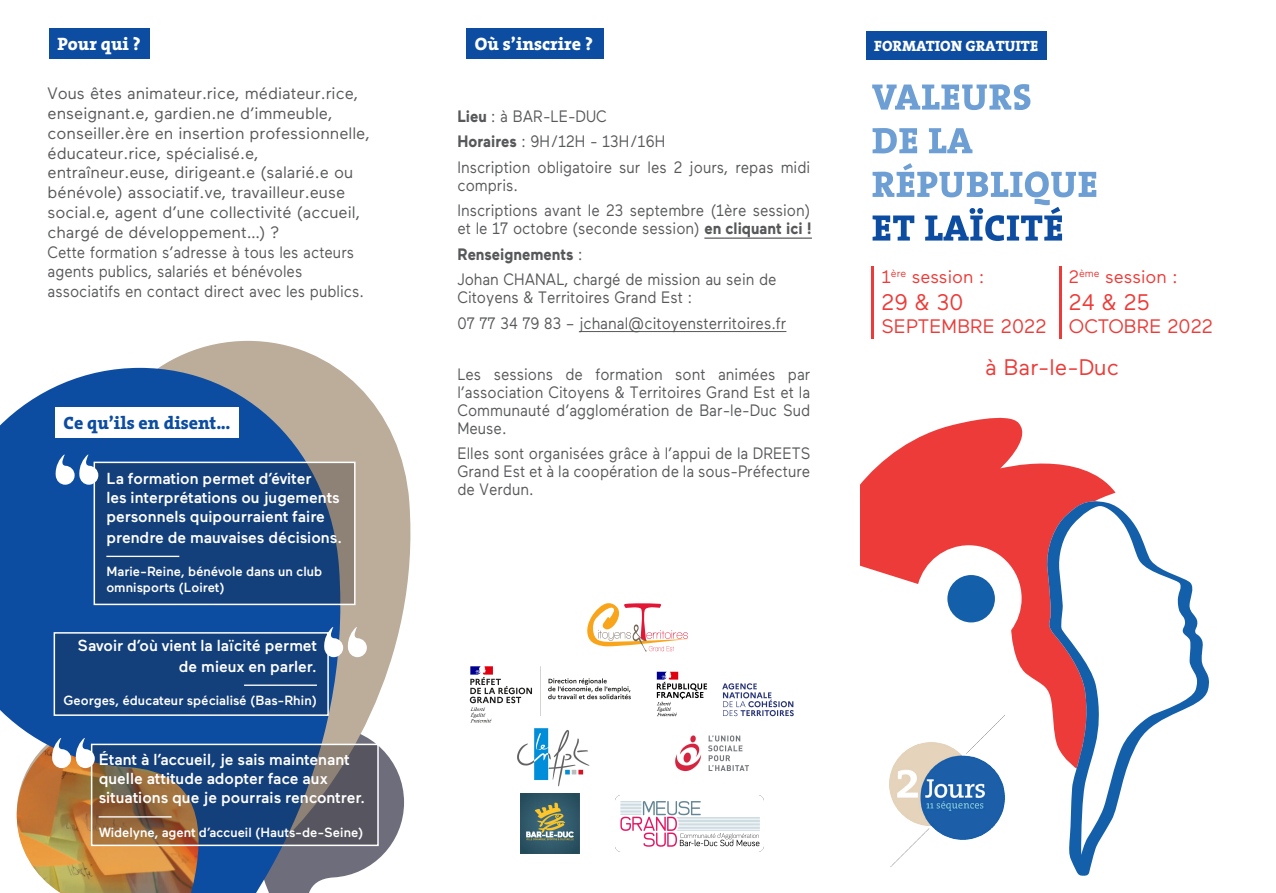
<style>
.page{position:relative;width:1276px;height:893px;background:#fff}
.page>*{position:absolute;margin:0;border:0;box-sizing:border-box;transform-origin:0 0}
.t1{font:22.5px "Maax";color:#ec3b38}
.t2{font:19.5px "Maax";color:#ec3b38}
.t3{font:18px "Maax";color:#ec3b38}
.t4{font:800 18px "The Serif";color:#fff}
.t5{font:800 18px "The Serif";color:#0d4da1}
.t6{font:16.5px/25.5px "Maax";color:#57585a;scale:.92 1}
.t7{font:16.5px/19.8px "Maax";color:#57585a}
.t8{font:500 15.9px/19.2px "Maax";color:#fff}
.t9{font:800 15px "The Serif";color:#fff}
.t10{font:500 13.35px/15.9px "Maax";color:#fff}
.s1{font-weight:700}
</style>
<div class="page">
<svg style="left:353px;top:857px;width:28px;height:17px"></svg>
<svg style="left:134px;top:341px;width:277px;height:516px;fill:#bcac9a"></svg>
<svg style="left:0;top:368px;width:353px;height:525px;background:#446ea7"></svg>
<svg style="left:860px;top:417px;width:255px;height:270px"></svg>
<svg style="left:1045px;top:497px;width:164px;height:379px"></svg>
<svg style="left:872px;top:84px;width:158px;height:26px"></svg>
<svg style="left:872px;top:128px;width:45px;height:25px"></svg>
<svg style="left:929px;top:128px;width:43px;height:25px"></svg>
<svg style="left:872px;top:163px;width:224px;height:78px"></svg>
<div style="left:865px;top:31px;width:181px;height:28px;background:#0d4da1"></div>
<img style="left:889px;top:715px;width:116px;height:152px">
<div style="left:49px;top:28px;width:100px;height:31px;background:#0d4da1"></div>
<div style="left:55px;top:407px;width:183px;height:31px;background:#fff"></div>
<div style="left:466px;top:28px;width:138px;height:31px;background:#0d4da1"></div>
<svg style="left:211px;top:747px;width:165px;height:96px;background:#354c70"></svg>
<div style="left:91px;top:744px;width:288px;height:102px;border:2px solid #fff"></div>
<img style="left:17px;top:719px;width:194px;height:174px">
<div style="left:54px;top:633px;width:274px;height:82px;background:#133f7a"></div>
<div style="left:54px;top:632px;width:275px;height:84px;border:2px solid #fff"></div>
<hr style="left:244px;top:684px;width:73px;height:2px;background:#fff">
<svg style="left:323px;top:627px;width:44px;height:30px"></svg>
<svg style="left:97px;top:465px;width:255px;height:137px;background:#1d4479"></svg>
<div style="left:94px;top:462px;width:261px;height:143px;border:2px solid #fff"></div>
<hr style="left:106px;top:556px;width:73px;height:1px;background:#fff">
<svg style="left:55px;top:454px;width:43px;height:31px"></svg>
<img style="left:469px;top:666px;width:162px;height:57px">
<img style="left:514px;top:716px;width:79px;height:78px">
<img style="left:520px;top:794px;width:60px;height:59px">
<img style="left:675px;top:735px;width:74px;height:37px">
<hr style="left:1059px;top:266px;width:2px;height:72px;background:#ec3b38">
<hr style="left:871px;top:266px;width:3px;height:72px;background:#ec3b38">
<img style="left:616px;top:796px;width:147px;height:55px">
<hr style="left:704px;top:238px;width:108px;height:1px;background:#57585a">
<hr style="left:579px;top:331px;width:207px;height:1px;background:#57585a">
<img style="left:656px;top:671px;width:138px;height:46px">
<svg style="left:587px;top:603px;width:101px;height:49px"></svg>
<p class="t4" style="left:475px;top:29px;width:120px">Où s’inscrire ?</p>
<p class="t4" style="left:57px;top:29px;width:85px">Pour qui ?</p>
<p class="t9" style="left:874px;top:33px;width:165px">FORMATION GRATUITE</p>
<p class="t7" style="left:48px;top:84px;width:324px">Vous êtes animateur.rice, médiateur.rice, enseignant.e, gardien.ne d’immeuble, conseiller.ère en insertion professionnelle, éducateur.rice, spécialisé.e, entraîneur.euse, dirigeant.e (salarié.e ou bénévole) associatif.ve, travailleur.euse social.e, agent d’une collectivité (accueil, chargé de développement…) ?<br>Cette formation s’adresse à tous les acteurs agents publics, salariés et bénévoles associatifs en contact direct avec les publics.</p>
<p class="t5" style="left:64px;top:408px;width:168px">Ce qu’ils en disent...</p>
<p class="t8" style="left:106px;top:469px;width:235px">La formation permet d’éviter<br>les interprétations ou jugements personnels quipourraient faire</p>
<p class="t8" style="left:106px;top:528px;width:237px">prendre de mauvaises décisions.</p>
<p class="t10" style="left:106px;top:564px;width:217px">Marie-Reine, bénévole dans un club omnisports (Loiret)</p>
<p class="t8" style="left:77px;top:635px;width:241px;line-height:20.7px;text-align:right">Savoir d’où vient la laïcité permet de mieux en parler.</p>
<p class="t10" style="left:63px;top:692px;width:255px">Georges, éducateur spécialisé (Bas-Rhin)</p>
<p class="t8" style="left:99px;top:750px;width:268px">Étant à l’accueil, je sais maintenant quelle attitude adopter face aux situations que je pourrais rencontrer.</p>
<p class="t10" style="left:99px;top:824px;width:266px">Widelyne, agent d’accueil (Hauts-de-Seine)</p>
<p class="t6" style="left:457px;top:103px;width:385px"><span class="s1">Lieu</span> : à BAR-LE-DUC<br><span class="s1">Horaires</span> : 9H/12H - 13H/16H<br>Inscription obligatoire sur les 2 jours, repas midi</p>
<p class="t6" style="left:457px;top:172px;width:385px">compris.<br>Inscriptions avant le 23 septembre (1ère session)</p>
<p class="t6" style="left:457px;top:216px;width:387px">et le 17 octobre (seconde session) <span class="s1">en cliquant ici !<br>Renseignements</span> :<br>Johan CHANAL, chargé de mission au sein de</p>
<p class="t6" style="left:457px;top:285px;width:359px">Citoyens &amp; Territoires Grand Est :<br>07 77 34 79 83 – jchanal@citoyensterritoires.fr</p>
<p class="t6" style="left:457px;top:365px;width:385px;line-height:18px;text-align:justify">Les sessions de formation sont animées par l’association Citoyens &amp; Territoires Grand Est et la Communauté d’agglomération de Bar-le-Duc Sud Meuse.</p>
<p class="t6" style="left:457px;top:445px;width:385px;line-height:18px;text-align:justify">Elles sont organisées grâce à l’appui de la DREETS Grand Est et à la coopération de la sous-Préfecture de Verdun.</p>
<p class="t3" style="left:881px;top:267px;width:104px">1<sup>ère</sup> session :</p>
<h1 class="t1" style="left:881px;top:290px;width:84px">29 &amp; 30</h1>
<p class="t2" style="left:881px;top:316px;width:167px">SEPTEMBRE 2022</p>
<h1 class="t1" style="left:985px;top:355px;width:135px">à Bar-le-Duc</h1>
<p class="t3" style="left:1068px;top:267px;width:110px">2<sup>ème</sup> session :</p>
<h1 class="t1" style="left:1068px;top:290px;width:82px">24 &amp; 25</h1>
<p class="t2" style="left:1068px;top:316px;width:146px">OCTOBRE 2022</p>
</div>
